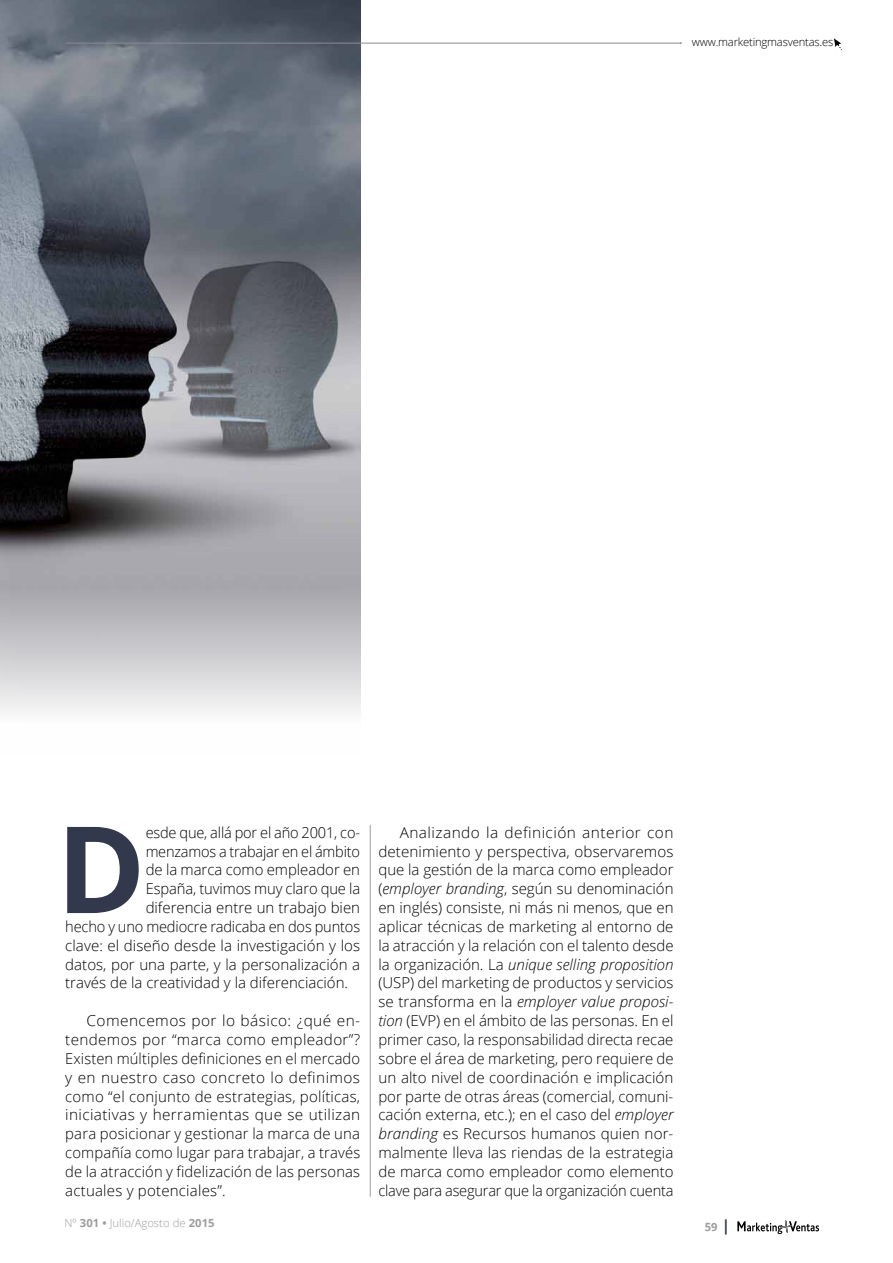
<style>
.page{position:relative;width:893px;height:1263px;background:#fff}
.page>*{position:absolute;margin:0;border:0;box-sizing:border-box;transform-origin:0 0}
.t1{font:700 120.6px "Open Sans";color:#32394d}
.t2{font:300 15px/18.9px "Open Sans";color:#000;text-align:justify}
.t3{font:300 11.25px "Open Sans";letter-spacing:-.015em;color:#000}
.t4{font:300 11.25px "Open Sans";color:#9d9d9c}
.t5{font:700 11.25px "Open Sans";color:#9d9d9c}
.s1{font-weight:700}
.s2{font-style:italic}
.s3{font-size:15.15px;color:#32394d}
</style>
<div class="page">
<img style="left:0;top:0;width:360px;height:712px">
<hr style="left:65px;top:43px;width:616px;height:1px;background:#8b8997">
<hr style="left:370px;top:825px;width:1px;height:371px;background:#9d9d9c">
<svg style="left:833px;top:38px;width:10px;height:13px"></svg>
<svg style="left:737px;top:1221px;width:82px;height:13px"></svg>
<p class="t3" style="left:692px;top:34px;width:143px">www.marketingmasventas.es</p>
<h1 class="t1" style="left:56px;top:784px;width:91px">D</h1>
<p class="t2" style="left:146px;top:822px;width:216px">esde que, allá por el año 2001, co-</p>
<p class="t2" style="left:146px;top:841px;width:216px">menzamos a trabajar en el ámbito</p>
<p class="t2" style="left:146px;top:860px;width:216px">de la marca como empleador en</p>
<p class="t2" style="left:146px;top:879px;width:216px">España, tuvimos muy claro que la</p>
<p class="t2" style="left:146px;top:898px;width:216px">diferencia entre un trabajo bien</p>
<p class="t2" style="left:65px;top:917px;width:296px">hecho y uno mediocre radicaba en dos puntos</p>
<p class="t2" style="left:65px;top:935px;width:296px">clave: el diseño desde la investigación y los</p>
<p class="t2" style="left:65px;top:954px;width:296px">datos, por una parte, y la personalización a</p>
<p class="t2" style="left:65px;top:973px;width:284px">través de la creatividad y la diferenciación.</p>
<p class="t2" style="left:65px;top:1011px;width:296px;text-indent:21px">Comencemos por lo básico: ¿qué en&shy;tendemos por “marca como empleador”?<br>Existen múltiples definiciones en el mercado y en nuestro caso concreto lo definimos como “el conjunto de estrategias, políticas, iniciativas y herramientas que se utilizan para posicionar y gestionar la marca de una compañía como lugar para trabajar, a través de la atracción y fidelización de las personas actuales y potenciales”.</p>
<p class="t4" style="left:65px;top:1215px;width:152px">Nº <span class="s1">301 •</span> Julio/Agosto de <span class="s1">2015</span></p>
<p class="t2" style="left:378px;top:822px;width:297px;text-indent:21px">Analizando la definición anterior con detenimiento y perspectiva, observaremos que la gestión de la marca como empleador (<span class="s2">employer branding</span>, según su denominación en inglés) consiste, ni más ni menos, que en aplicar técnicas de marketing al entorno de la atracción y la relación con el talento desde la organización. La <span class="s2">unique selling proposition </span>(USP) del marketing de productos y servicios se transforma en la <span class="s2">employer value proposi&shy;tion</span> (EVP) en el ámbito de las personas. En el primer caso, la responsabilidad directa recae sobre el área de marketing, pero requiere de un alto nivel de coordinación e implicación por parte de otras áreas (comercial, comuni&shy;cación externa, etc.); en el caso del <span class="s2">employer branding</span> es Recursos humanos quien nor&shy;malmente lleva las riendas de la estrategia de marca como empleador como elemento clave para asegurar que la organización cuenta</p>
<p class="t5" style="left:705px;top:1219px;width:27px">59 <span class="s3">|</span></p>
</div>
